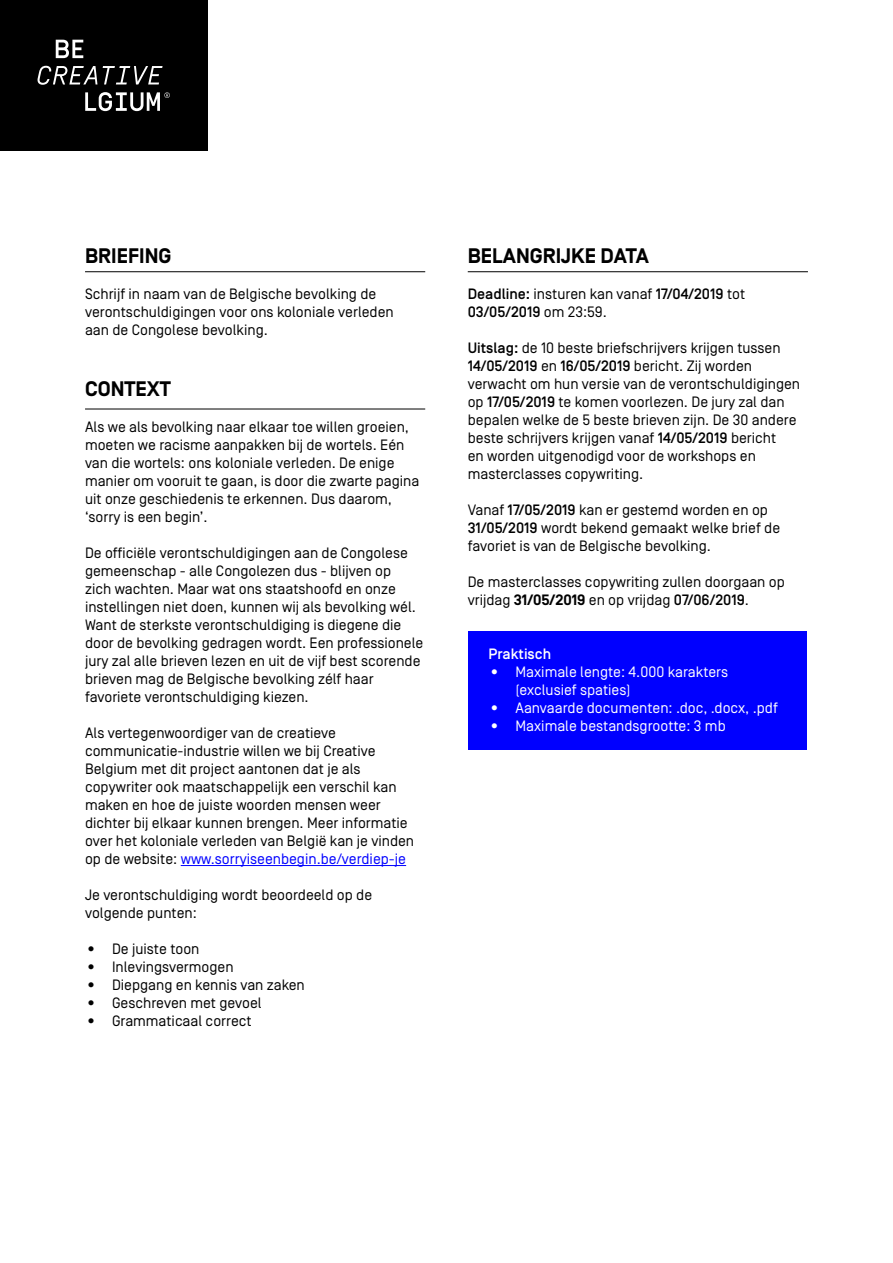
<style>
.page{position:relative;width:893px;height:1263px;background:#fff}
.page>*{position:absolute;margin:0;border:0;box-sizing:border-box;transform-origin:0 0}
.t1{font:700 21px "Simplon BP";color:#000}
.t2{font:15px/18px "Simplon BP Regular";color:#000}
.t3{font:15px/18px "Simplon BP Regular";color:#fff}
.t4{font:500 15px/18px "Simplon BP";color:#000}
.t5{font:500 15px "Simplon BP";color:#fff}
.s1{color:#00f}
.s2{font-family:"Simplon BP Regular";font-weight:400}
.s3{font-family:"Simplon BP";font-weight:500}
.s4{font-family:"Simplon BP";font-weight:700}
</style>
<div class="page">
<div style="left:468px;top:631px;width:339px;height:118px;background:#00f"></div>
<div style="left:0;top:0;width:207px;height:151px;background:#000"></div>
<svg style="left:38px;top:66px;width:59px;height:19px"></svg>
<svg style="left:103px;top:66px;width:60px;height:18px"></svg>
<svg style="left:85px;top:92px;width:85px;height:19px"></svg>
<svg style="left:56px;top:40px;width:27px;height:18px"></svg>
<hr style="left:181px;top:865px;width:225px;height:1px;background:#00f">
<hr style="left:468px;top:271px;width:340px;height:1px;background:#000">
<hr style="left:85px;top:409px;width:340px;height:1px;background:#000">
<hr style="left:85px;top:271px;width:340px;height:1px;background:#000">
<h1 class="t1" style="left:85px;top:243px;width:88px">BRIEFING</h1>
<p class="t2" style="left:85px;top:285px;width:310px">Schrijf in naam van de Belgische bevolking de verontschuldigingen voor ons koloniale verleden aan de Congolese bevolking.</p>
<h1 class="t1" style="left:85px;top:377px;width:87px">CONTEXT</h1>
<p class="t2" style="left:85px;top:418px;width:336px">Als we als bevolking naar elkaar toe willen groeien, moeten we racisme aanpakken bij de wortels. Eén van die wortels: ons koloniale verleden. De enige manier om vooruit te gaan, is door die zwarte pagina uit onze geschiedenis te erkennen. Dus daarom, ‘sorry is een begin’.</p>
<p class="t2" style="left:85px;top:544px;width:340px">De officiële verontschuldigingen aan de Congolese gemeenschap - alle Congolezen dus - blijven op<br>zich wachten. Maar wat ons staatshoofd en onze instellingen niet doen, kunnen wij als bevolking wél.<br>Want de sterkste verontschuldiging is diegene die door de bevolking gedragen wordt. Een professionele jury zal alle brieven lezen en uit de vijf best scorende brieven mag de Belgische bevolking zélf haar favoriete verontschuldiging kiezen.</p>
<p class="t2" style="left:85px;top:724px;width:331px">Als vertegenwoordiger van de creatieve communicatie-industrie willen we bij Creative Belgium met dit project aantonen dat je als copywriter ook maatschappelijk een verschil kan maken en hoe de juiste woorden mensen weer dichter bij elkaar kunnen brengen. Meer informatie over het koloniale verleden van België kan je vinden op de website: <span class="s1">www.sorryiseenbegin.be/verdiep-je</span></p>
<p class="t2" style="left:85px;top:886px;width:289px">Je verontschuldiging wordt beoordeeld op de volgende punten:</p>
<p class="t2" style="left:85px;top:940px;width:116px">• De juiste toon</p>
<p class="t2" style="left:85px;top:958px;width:150px">• Inlevingsvermogen</p>
<p class="t2" style="left:85px;top:976px;width:221px">• Diepgang en kennis van zaken</p>
<p class="t2" style="left:85px;top:994px;width:178px">• Geschreven met gevoel</p>
<p class="t2" style="left:85px;top:1012px;width:168px">• Grammaticaal correct</p>
<h1 class="t1" style="left:468px;top:243px;width:183px">BELANGRIJKE DATA</h1>
<p class="t4" style="left:468px;top:285px;width:279px">Deadline: <span class="s2">insturen kan vanaf</span> 17/04/2019 <span class="s2">tot<br></span>03/05/2019 <span class="s2">om 23:59.</span></p>
<p class="t2" style="left:468px;top:339px;width:314px"><span class="s3">Uitslag:</span> de 10 beste briefschrijvers krijgen tussen</p>
<p class="t4" style="left:468px;top:357px;width:286px">14/05/2019 <span class="s2">en</span> 16/05/2019 <span class="s2">bericht. Zij worden</span></p>
<p class="t2" style="left:468px;top:375px;width:334px">verwacht om hun versie van de verontschuldigingen op <span class="s3">17/05/2019</span> te komen voorlezen. De jury zal dan bepalen welke de 5 beste brieven zijn. De 30 andere beste schrijvers krijgen vanaf <span class="s3">14/05/2019</span> bericht<br>en worden uitgenodigd voor de workshops en masterclasses copywriting.</p>
<p class="t2" style="left:468px;top:501px;width:314px">Vanaf <span class="s3">17/05/2019</span> kan er gestemd worden en op<br><span class="s3">31/05/2019</span> wordt bekend gemaakt welke brief de favoriet is van de Belgische bevolking.</p>
<p class="t2" style="left:468px;top:573px;width:319px">De masterclasses copywriting zullen doorgaan op vrijdag <span class="s4">31/05/2019</span> en op vrijdag <span class="s3">07/06/2019</span>.</p>
<p class="t5" style="left:488px;top:645px;width:64px">Praktisch</p>
<p class="t3" style="left:515px;top:663px;width:214px;text-indent:-27px">• Maximale lengte: 4.000 karakters (exclusief spaties)</p>
<p class="t3" style="left:488px;top:699px;width:291px">• Aanvaarde documenten: .doc, .docx, .pdf</p>
<p class="t3" style="left:488px;top:717px;width:239px">• Maximale bestandsgrootte: 3 mb</p>
</div>
